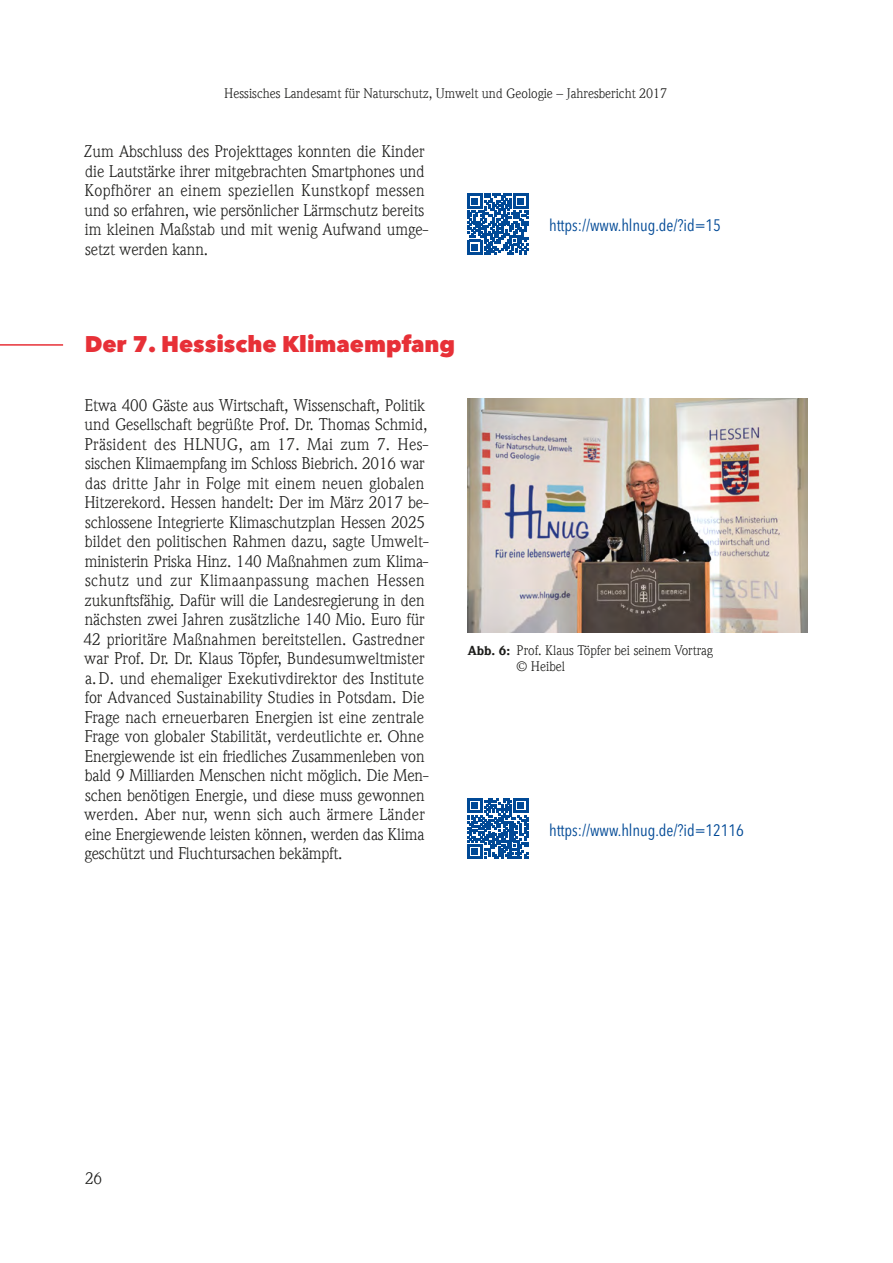
<style>
.page{position:relative;width:893px;height:1263px;background:#fff}
.page>*{position:absolute;margin:0;border:0;box-sizing:border-box;transform-origin:0 0}
.t1{font:800 22.5px "Avenir Next LT Pro";color:#e73037}
.t2{font:16.5px/19.5px "ITC Weidemann Com";letter-spacing:-.005em;color:#1d1d1b}
.t3{font:condensed 16.5px "Avenir Next LT Pro";letter-spacing:-.005em;color:#004996}
.t4{font:13.5px/16.2px "ITC Weidemann Com";color:#1d1d1b}
.s1{font-weight:900;font-size:12.75px}
</style>
<div class="page">
<hr style="left:0;top:344px;width:63px;height:2px;background:#e73037">
<img style="left:468px;top:399px;width:340px;height:234px">
<svg style="left:468px;top:194px;width:60px;height:60px"></svg>
<svg style="left:468px;top:798px;width:60px;height:61px"></svg>
<p class="t4" style="left:224px;top:86px;width:444px">Hessisches Landesamt für Naturschutz, Umwelt und Geologie – Jahresbericht 2017</p>
<p class="t2" style="left:84px;top:142px;width:346px">Zum Abschluss des Projekttages konnten die Kinder die Lautstärke ihrer mitgebrachten Smartphones und Kopfhörer an einem speziellen Kunstkopf messen und so erfahren, wie persönlicher Lärmschutz bereits im kleinen Maßstab und mit wenig Aufwand umge&shy;setzt werden kann.</p>
<p class="t3" style="left:549px;top:215px;width:173px">https://www.hlnug.de/?id=15</p>
<h1 class="t1" style="left:85px;top:330px;width:372px">Der 7. Hessische Klimaempfang</h1>
<p class="t2" style="left:84px;top:395px;width:347px">Etwa 400 Gäste aus Wirtschaft, Wissenschaft, Politik und Gesellschaft begrüßte Prof. Dr. Thomas Schmid, Präsident des HLNUG, am 17. Mai zum 7. Hes&shy;sischen Klimaempfang im Schloss Biebrich. 2016 war das dritte Jahr in Folge mit einem neuen globalen Hitzerekord. Hessen handelt: Der im März 2017 be&shy;schlossene Integrierte Klimaschutzplan Hessen 2025 bildet den politischen Rahmen dazu, sagte Umwelt&shy;ministerin Priska Hinz. 140 Maßnahmen zum Klima&shy;schutz und zur Klimaanpassung machen Hessen zukunftsfähig. Dafür will die Landesregierung in den nächsten zwei Jahren zusätzliche 140 Mio. Euro für 42 prioritäre Maßnahmen bereitstellen. Gastredner war Prof. Dr. Dr. Klaus Töpfer, Bundesumweltmister a.D. und ehemaliger Exekutivdirektor des Institute for Advanced Sustainability Studies in Potsdam. Die Frage nach erneuerbaren Energien ist eine zentrale Frage von globaler Stabilität, verdeutlichte er. Ohne Energiewende ist ein friedliches Zusammenleben von bald 9 Milliarden Menschen nicht möglich. Die Men&shy;schen benötigen Energie, und diese muss gewonnen werden. Aber nur, wenn sich auch ärmere Länder eine Energiewende leisten können, werden das Klima geschützt und Fluchtursachen bekämpft.</p>
<p class="t4" style="left:517px;top:642px;width:198px;text-indent:-49px"><span class="s1">Abb. 6:</span> Prof. Klaus Töpfer bei seinem Vortrag © Heibel</p>
<p class="t3" style="left:549px;top:820px;width:196px">https://www.hlnug.de/?id=12116</p>
<p class="t2" style="left:85px;top:1169px;width:19px">26</p>
</div>
